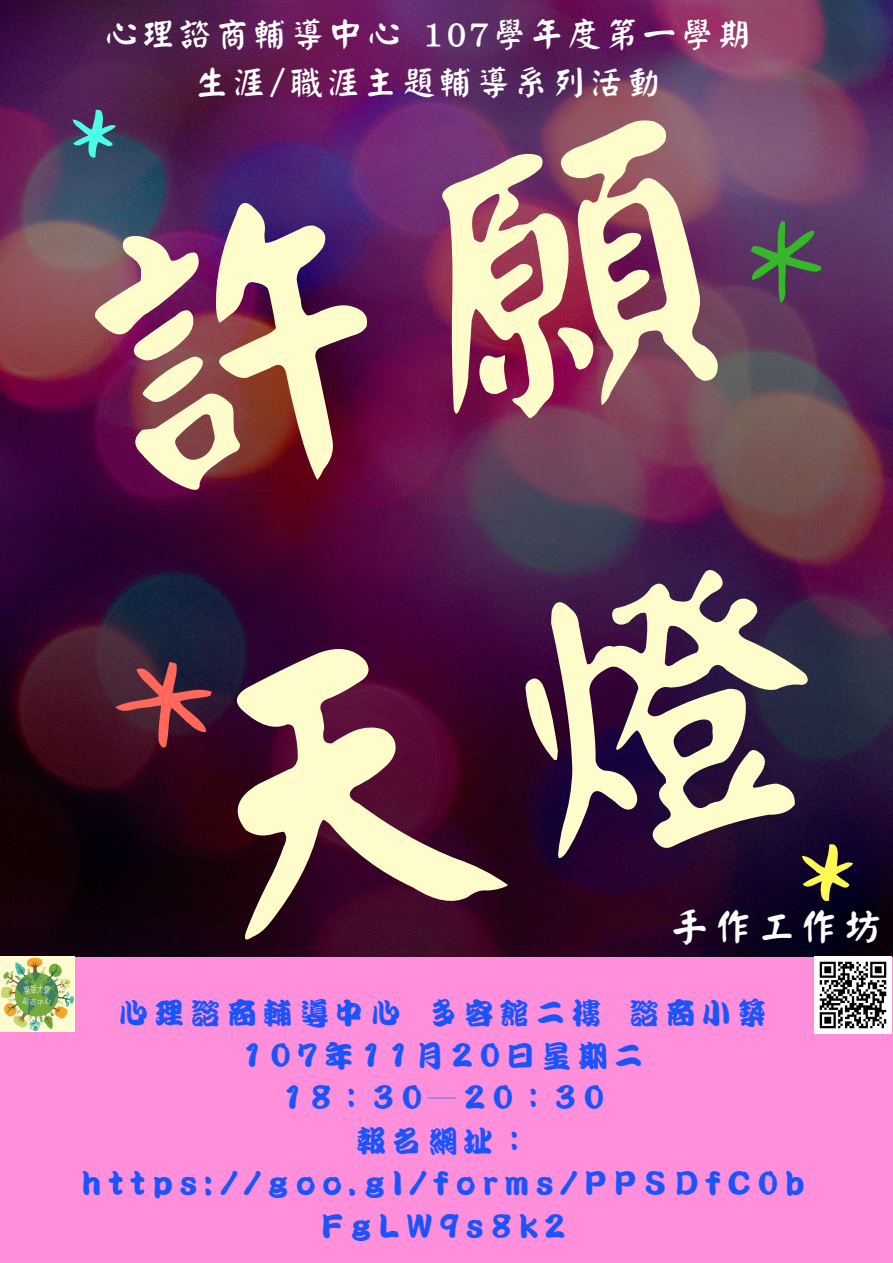
<style>
.page{position:relative;width:893px;height:1263px;background:#fff}
.page>*{position:absolute;margin:0;border:0;box-sizing:border-box;transform-origin:0 0}
.t1{font:331.05px/450.2px "Han Wang Yan Kai";color:#fffccc}
.t2{font:39.75px "Han Wang Yan Kai";letter-spacing:.08em;color:#fff}
.t3{font:34.72px/48.4px "Han Wang Yan Kai";letter-spacing:.08em;color:#fff;text-align:center}
.t4{font:29.78px/42.8px "Han Wang Kan Tan";letter-spacing:.21em;color:#1954ff;text-align:center}
</style>
<div class="page">
<img style="left:0;top:0;width:893px;height:957px">
<svg style="left:802px;top:844px;width:51px;height:57px;background:#635a36"></svg>
<svg style="left:109px;top:648px;width:119px;height:114px;background:#542334"></svg>
<svg style="left:73px;top:110px;width:43px;height:48px;background:#457d8e"></svg>
<svg style="left:736px;top:207px;width:101px;height:102px;background:#55475b"></svg>
<div style="left:0;top:957px;width:893px;height:306px;background:#ff8fdb"></div>
<img style="left:0;top:957px;width:74px;height:74px">
<img style="left:814px;top:957px;width:77px;height:77px">
<p class="t3" style="left:103px;top:10px;width:651px">心理諮商輔導中心 107學年度第一學期生涯/職涯主題輔導系列活動</p>
<h1 class="t1" style="left:37px;top:161px;width:666px;rotate:-12deg">許願天燈</h1>
<h2 class="t2" style="left:671px;top:907px;width:213px">手作工作坊</h2>
<p class="t4" style="left:80px;top:992px;width:726px">心理諮商輔導中心 多容館二樓 諮商小築<br>107年11月20日星期二<br>18：30─20：30<br>報名網址：https://goo.gl/forms/PPSDfC0b<br>FgLW9s8k2</p>
</div>
